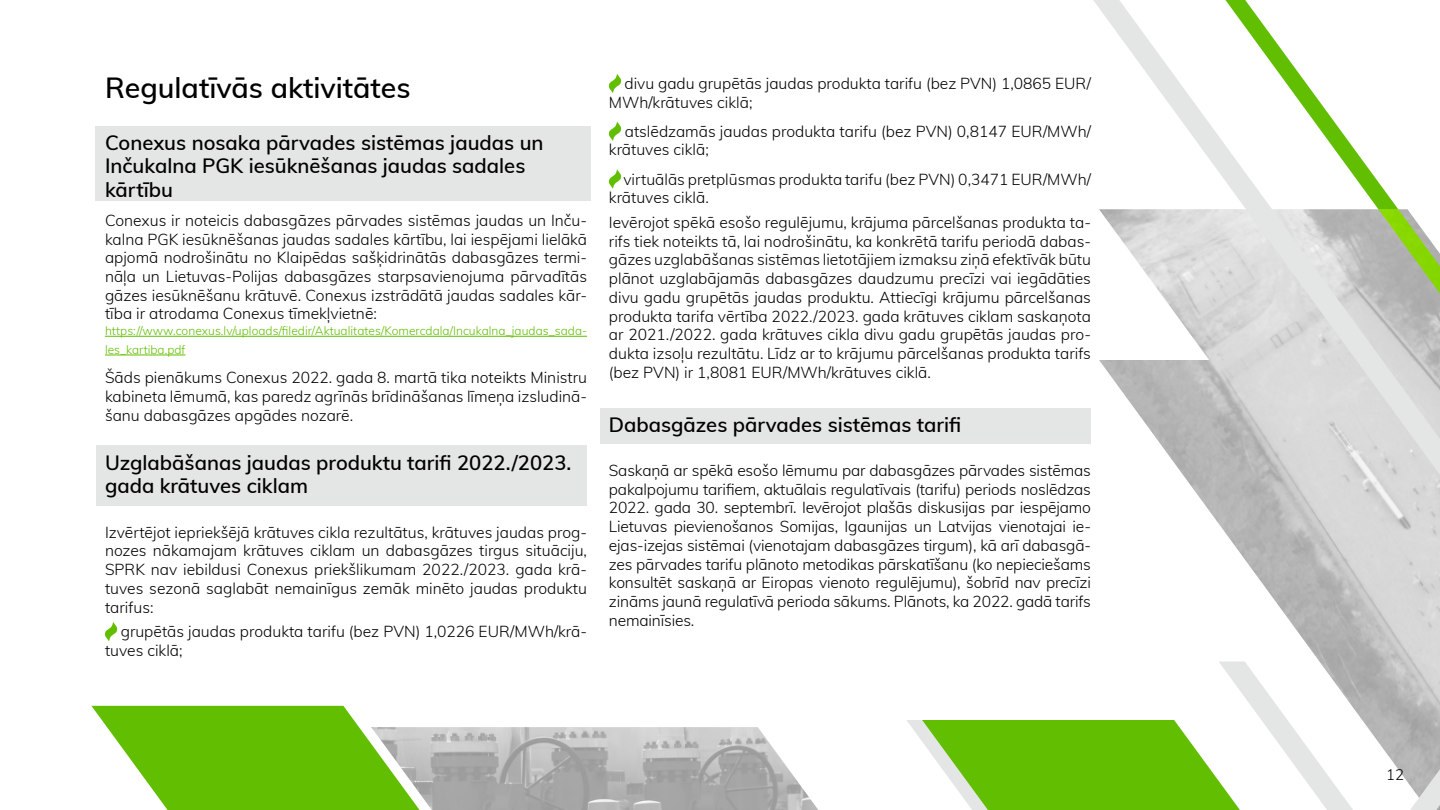
<style>
.page{position:relative;width:1440px;height:810px;background:#fff}
.page>*{position:absolute;margin:0;border:0;box-sizing:border-box;transform-origin:0 0}
.t1{font:600 28.5px "Mulish";color:#000}
.t2{font:600 20.25px/23.2px "Mulish";color:#000}
.t3{font:300 15.6px/18.8px "Mulish";color:#000;text-align:justify}
.t4{font:300 15px "Mulish";color:#000}
.t5{font:300 12px/18.8px "Mulish";letter-spacing:.005em;color:#62be00}
</style>
<div class="page">
<svg style="left:934px;top:720px;width:159px;height:90px;background:#76c522"></svg>
<svg style="left:1093px;top:0;width:347px;height:810px"></svg>
<svg style="left:91px;top:706px;width:843px;height:104px"></svg>
<svg style="left:1197px;top:0;width:243px;height:448px"></svg>
<div style="left:97px;top:445px;width:490px;height:60px;background:#e4e5e5"></div>
<div style="left:601px;top:408px;width:490px;height:35px;background:#e4e5e5"></div>
<div style="left:95px;top:126px;width:496px;height:75px;background:#e4e5e5"></div>
<hr style="left:105px;top:336px;width:482px;height:1px;background:#62be00">
<hr style="left:105px;top:355px;width:80px;height:1px;background:#62be00">
<svg style="left:105px;top:622px;width:13px;height:20px"></svg>
<svg style="left:609px;top:74px;width:12px;height:19px"></svg>
<svg style="left:609px;top:121px;width:12px;height:20px"></svg>
<svg style="left:609px;top:169px;width:12px;height:20px"></svg>
<h1 class="t1" style="left:105px;top:67px;width:307px">Regulatīvās aktivitātes</h1>
<p class="t2" style="left:105px;top:130px;width:440px">Conexus nosaka pārvades sistēmas jaudas un<br>I nčukalna PGK iesūknēšanas jaudas sadales kārtību</p>
<p class="t3" style="left:105px;top:210px;width:484px">Conexus ir noteicis dabasgāzes pārvades sistēmas jaudas un Inču&shy;kalna PGK iesūknēšanas jaudas sadales kārtību, lai iespējami lielākā apjomā nodrošinātu no Klaipēdas sašķidrinātās dabasgāzes termi&shy;nāļa un Lietuvas-Polijas dabasgāzes starpsavienojuma pārvadītās gāzes iesūknēšanu krātuvē. Conexus izstrādātā jaudas sadales kār&shy;tība ir atrodama Conexus tīmekļvietnē:</p>
<p class="t5" style="left:105px;top:321px;width:484px">https://www.conexus.lv/uploads/fi ledir/Aktualitates/Komercdala/Incukalna_jaudas_sada&shy;les_kartiba.pdf</p>
<p class="t3" style="left:105px;top:368px;width:484px">Šāds pienākums Conexus 2022. gada 8. martā tika noteikts Ministru kabineta lēmumā, kas paredz agrīnās brīdināšanas līmeņa izsludinā&shy;šanu dabasgāzes apgādes nozarē.</p>
<p class="t2" style="left:105px;top:450px;width:468px">Uzglabāšanas jaudas produktu tarifi 2022./2023. gada krātuves ciklam</p>
<p class="t3" style="left:105px;top:522px;width:484px">Izvērtējot iepriekšējā krātuves cikla rezultātus, krātuves jaudas prog&shy;nozes nākamajam krātuves ciklam un dabasgāzes tirgus situāciju, SPRK nav iebildusi Conexus priekšlikumam 2022./2023. gada krā&shy;tuves sezonā saglabāt nemainīgus zemāk minēto jaudas produktu tarifus:</p>
<p class="t3" style="left:105px;top:621px;width:484px;text-indent:16px">grupētās jaudas produkta tarifu (bez PVN) 1,0226 EUR/MWh/krā&shy;tuves ciklā;</p>
<p class="t3" style="left:609px;top:73px;width:484px;text-indent:16px">divu gadu grupētās jaudas produkta tarifu (bez PVN) 1,0865 EUR/<br>MWh/krātuves ciklā;</p>
<p class="t3" style="left:609px;top:121px;width:484px;text-indent:16px">atslēdzamās jaudas produkta tarifu (bez PVN) 0,8147 EUR/MWh/ krātuves ciklā;</p>
<p class="t3" style="left:609px;top:169px;width:484px;text-indent:15px">virtuālās pretplūsmas produkta tarifu (bez PVN) 0,3471 EUR/MWh/ krātuves ciklā.</p>
<p class="t3" style="left:609px;top:212px;width:484px">Ievērojot spēkā esošo regulējumu, krājuma pārcelšanas produkta ta&shy;rifs tiek noteikts tā, lai nodrošinātu, ka konkrētā tarifu periodā dabas&shy;gāzes uzglabāšanas sistēmas lietotājiem izmaksu ziņā efektīvāk būtu plānot uzglabājamās dabasgāzes daudzumu precīzi vai iegādāties divu gadu grupētās jaudas produktu. Attiecīgi krājumu pārcelšanas produkta tarifa vērtība 2022./2023. gada krātuves ciklam saskaņota ar 2021./2022. gada krātuves cikla divu gadu grupētās jaudas pro&shy;dukta izsoļu rezultātu. Līdz ar to krājumu pārcelšanas produkta tarifs (bez PVN) ir 1,8081 EUR/MWh/krātuves ciklā.</p>
<p class="t2" style="left:609px;top:412px;width:354px">Dabasgāzes pārvades sistēmas tarifi</p>
<p class="t3" style="left:609px;top:460px;width:484px">Saskaņā ar spēkā esošo lēmumu par dabasgāzes pārvades sistēmas pakalpojumu tarifiem, aktuālais regulatīvais (tarifu) periods noslēdzas 2022. gada 30. septembrī. Ievērojot plašās diskusijas par iespējamo Lietuvas pievienošanos Somijas, Igaunijas un Latvijas vienotajai ie&shy;ejas-izejas sistēmai (vienotajam dabasgāzes tirgum), kā arī dabasgā&shy;zes pārvades tarifu plānoto metodikas pārskatīšanu (ko nepieciešams konsultēt saskaņā ar Eiropas vienoto regulējumu), šobrīd nav precīzi zināms jaunā regulatīvā perioda sākums. Plānots, ka 2022. gadā tarifs nemainīsies.</p>
<p class="t4" style="left:1386px;top:764px;width:19px">12</p>
</div>
